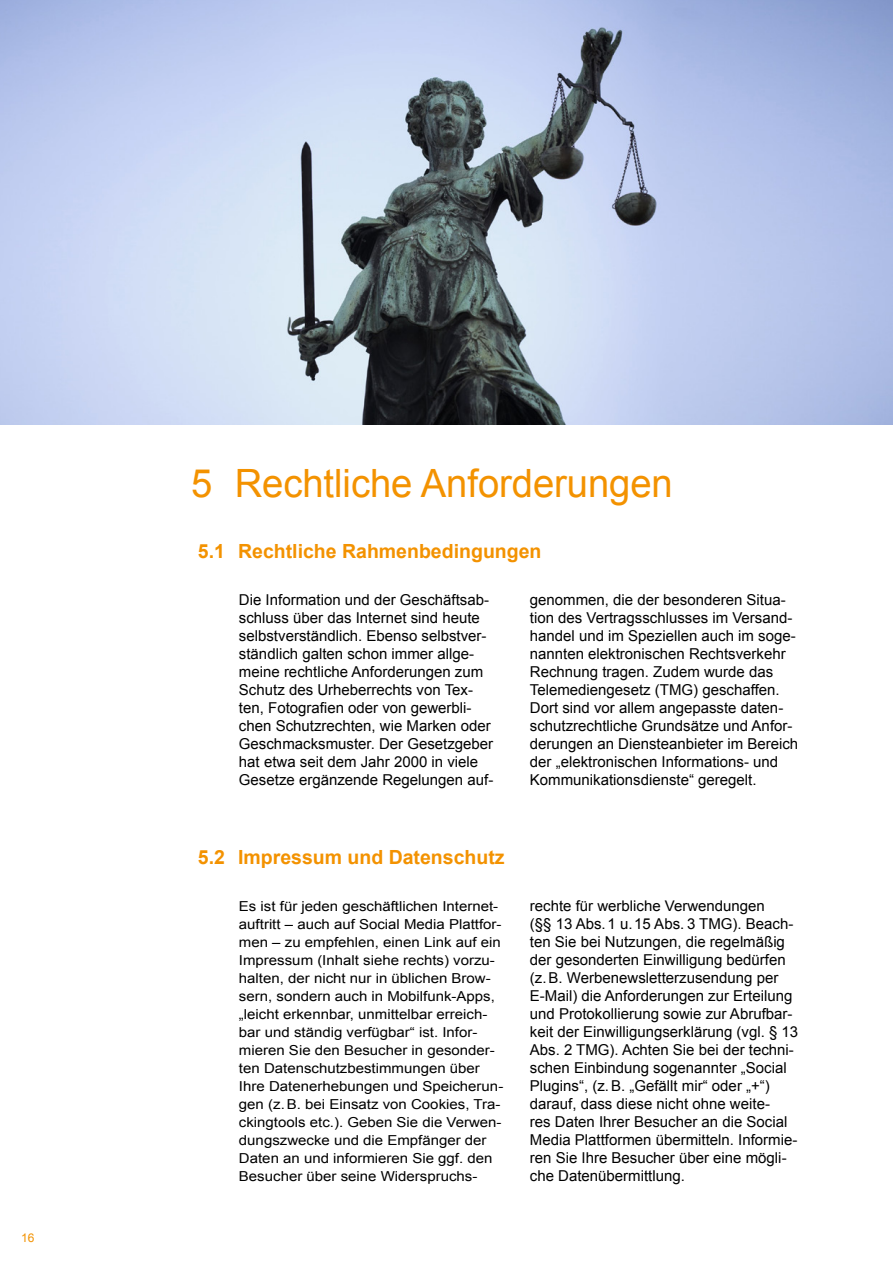
<style>
.page{position:relative;width:893px;height:1263px;background:#fff}
.page>*{position:absolute;margin:0;border:0;box-sizing:border-box;transform-origin:0 0}
.t1{font:39px "Arial";color:#f39200}
.t2{font:700 19.5px "Arial";color:#f39200}
.t3{font:15px/18px "Arial";color:#000}
.t4{font:14.7px "Arial";color:#000}
.t5{font:13.8px/18px "Arial";color:#000;scale:1.09 1}
.t6{font:12px "Arial";color:#f39200}
</style>
<div class="page">
<img style="left:0;top:0;width:893px;height:425px">
<p class="t6" style="left:21px;top:1230px;width:15px">16</p>
<h1 class="t1" style="left:191px;top:458px;width:483px">5 Rechtliche Anforderungen</h1>
<h2 class="t2" style="left:198px;top:538px;width:345px">5.1 Rechtliche Rahmenbedingungen</h2>
<p class="t3" style="left:239px;top:591px;width:256px">Die I nformation und der Geschäftsab&shy;schluss über das I nternet sind heute selbstverständlich. Ebenso selbstver&shy;ständlich galten schon immer allge&shy;meine rechtliche Anforderungen zum Schutz des Urheberrechts von Tex&shy;ten, Fotografien oder von gewerbli&shy;chen Schutzrechten, wie Marken oder Geschmacksmuster. Der Gesetzgeber hat etwa seit dem Jahr 2000 in viele Gesetze ergänzende Regelungen auf-</p>
<h2 class="t2" style="left:198px;top:844px;width:308px">5.2 Impressum und Datenschutz</h2>
<p class="t5" style="left:239px;top:897px;width:244px">Es ist für jeden geschäftlichen I nternet&shy;auftritt – auch auf Social Media Plattfor&shy;men – zu empfehlen, einen Link auf ein I mpressum (I nhalt siehe rechts) vorzu&shy;halten, der nicht nur in üblichen Brow&shy;sern, sondern auch in Mobilfunk-Apps, „leicht erkennbar, unmittelbar erreich&shy;bar und ständig verfügbar“ ist. I nfor&shy;mieren Sie den Besucher in gesonder&shy;ten Datenschutzbestimmungen über<br>I hre Datenerhebungen und Speicherun&shy;gen (z. B. bei Einsatz von Cookies, Tra&shy;ckingtools etc.). Geben Sie die Verwen&shy;dungszwecke und die Empfänger der Daten an und informieren Sie ggf. den Besucher über seine Widerspruchs-</p>
<p class="t3" style="left:530px;top:591px;width:270px">genommen, die der besonderen Situa&shy;tion des Vertragsschlusses im Versand&shy;handel und im Speziellen auch im soge&shy;nannten elektronischen Rechtsverkehr Rechnung tragen. Zudem wurde das Telemediengesetz (TMG) geschaffen.<br>Dort sind vor allem angepasste daten&shy;schutzrechtliche Grundsätze und Anfor&shy;derungen an Diensteanbieter im Bereich der „elektronischen I nformations- und Kommunikationsdienste“ geregelt.</p>
<p class="t4" style="left:530px;top:896px;width:237px">rechte für werbliche Verwendungen</p>
<p class="t3" style="left:530px;top:915px;width:270px">(§§ 13 Abs. 1 u. 15 Abs. 3 TMG). Beach&shy;ten Sie bei N utzungen, die regelmäßig der gesonderten Einwilligung bedürfen (z. B. Werbenewsletterzusendung per E-Mail) die Anforderungen zur Erteilung und Protokollierung sowie zur Abrufbar&shy;keit der Einwilligungserklärung (vgl. § 13<br>Abs. 2 TMG). Achten Sie bei der techni&shy;schen Einbindung sogenannter „Social Plugins“, (z. B. „Gefällt mir“ oder „+“) darauf, dass diese nicht ohne weite-<br>res Daten I hrer Besucher an die Social Media Plattformen übermitteln. I nformie&shy;ren Sie I hre Besucher über eine mögli&shy;che Datenübermittlung.</p>
</div>
